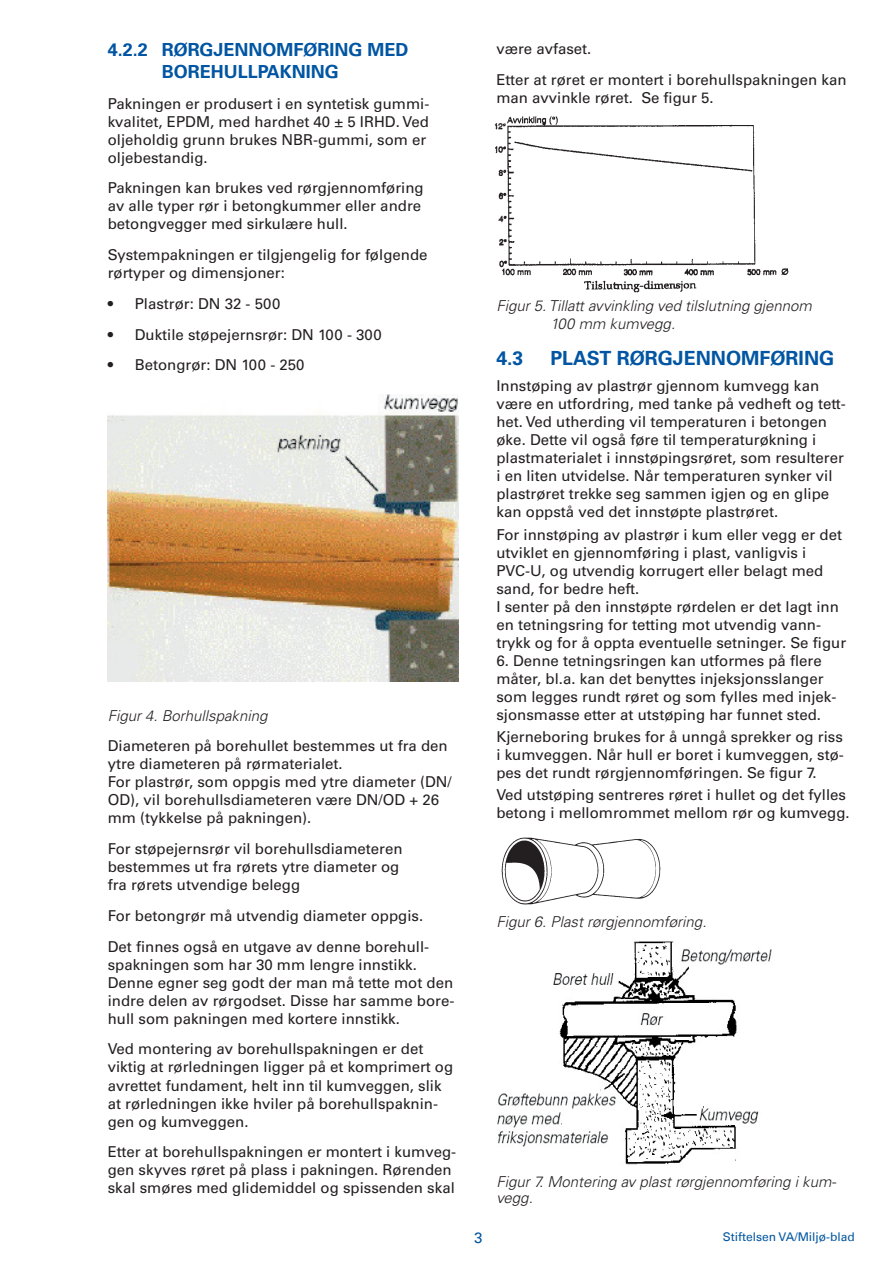
<style>
.page{position:relative;width:893px;height:1263px;background:#fff}
.page>*{position:absolute;margin:0;border:0;box-sizing:border-box;transform-origin:0 0}
.t1{font:700 19.5px "Univers LT";color:#0155a2}
.t2{font:700 18px/21.6px "Univers LT";color:#0155a2}
.t3{font:15px/18px "Univers LT";color:#231f20}
.t4{font:italic 300 15px/18px "Univers LT";color:#231f20}
.t5{font:15px "Univers LT";color:#0155a2}
.t6{font:12px "Univers Com 55 Roman";color:#0155a2}
</style>
<div class="page">
<img style="left:108px;top:394px;width:351px;height:288px">
<img style="left:494px;top:116px;width:295px;height:177px">
<img style="left:501px;top:837px;width:160px;height:68px">
<img style="left:497px;top:941px;width:275px;height:224px">
<p class="t2" style="left:162px;top:39px;width:248px;text-indent:-54px">4.2.2 RØRGJENNOMFØRING MED<br>BOREHULLPAKNING</p>
<p class="t3" style="left:108px;top:94px;width:323px">Pakningen er produsert i en syntetisk gummi&shy;kvalitet, EPDM, med hardhet 40 ± 5 IRHD. Ved oljeholdig grunn brukes NBR-gummi, som er oljebestandig.</p>
<p class="t3" style="left:108px;top:179px;width:318px">Pakningen kan brukes ved rørgjennomføring av alle typer rør i betongkummer eller andre betongvegger med sirkulære hull.</p>
<p class="t3" style="left:108px;top:246px;width:321px">Systempakningen er tilgjengelig for følgende rørtyper og dimensjoner:</p>
<p class="t3" style="left:108px;top:295px;width:174px">• Plastrør: DN 32 - 500</p>
<p class="t3" style="left:108px;top:325px;width:276px">• Duktile støpejernsrør: DN 100 - 300</p>
<p class="t3" style="left:108px;top:356px;width:198px">• Betongrør: DN 100 - 250</p>
<p class="t4" style="left:108px;top:706px;width:161px">Figur 4. Borhullspakning</p>
<p class="t3" style="left:108px;top:737px;width:345px">Diameteren på borehullet bestemmes ut fra den ytre diameteren på rørmaterialet.<br>For plastrør, som oppgis med ytre diameter (DN/ OD), vil borehullsdiameteren være DN/OD + 26 mm (tykkelse på pakningen).</p>
<p class="t3" style="left:108px;top:840px;width:296px">For støpejernsrør vil borehullsdiameteren bestemmes ut fra rørets ytre diameter og fra rørets utvendige belegg</p>
<p class="t3" style="left:108px;top:900px;width:323px;line-height:30.8px">For betongrør må utvendig diameter oppgis.<br>Det finnes også en utgave av denne borehull-</p>
<p class="t3" style="left:108px;top:955px;width:348px">spakningen som har 30 mm lengre innstikk.<br>Denne egner seg godt der man må tette mot den indre delen av rørgodset. Disse har samme bore&shy;hull som pakningen med kortere innstikk.</p>
<p class="t3" style="left:108px;top:1040px;width:347px">Ved montering av borehullspakningen er det viktig at rørledningen ligger på et komprimert og avrettet fundament, helt inn til kumveggen, slik at rørledningen ikke hviler på borehullspaknin&shy;gen og kumveggen.</p>
<p class="t3" style="left:108px;top:1143px;width:350px">Etter at borehullspakningen er montert i kumveg&shy;gen skyves røret på plass i pakningen. Rørenden skal smøres med glidemiddel og spissenden skal</p>
<p class="t3" style="left:496px;top:33px;width:352px;line-height:30.8px">være avfaset.<br>Etter at røret er montert i borehullspakningen kan</p>
<p class="t3" style="left:496px;top:89px;width:219px">man avvinkle røret. Se figur 5.</p>
<p class="t4" style="left:550px;top:296px;width:263px;text-indent:-54px">Figur 5. Tillatt avvinkling ved tilslutning gjennom<br>100 mm kumvegg.</p>
<h1 class="t1" style="left:496px;top:347px;width:29px">4.3</h1>
<h1 class="t1" style="left:550px;top:347px;width:286px">PLAST RØRGJENNOMFØRING</h1>
<p class="t3" style="left:496px;top:377px;width:351px">Innstøping av plastrør gjennom kumvegg kan være en utfordring, med tanke på vedheft og tett&shy;het. Ved utherding vil temperaturen i betongen øke. Dette vil også føre til temperaturøkning i plastmaterialet i innstøpingsrøret, som resulterer i en liten utvidelse. Når temperaturen synker vil plastrøret trekke seg sammen igjen og en glipe kan oppstå ved det innstøpte plastrøret.</p>
<p class="t3" style="left:496px;top:525px;width:351px">For innstøping av plastrør i kum eller vegg er det utviklet en gjennomføring i plast, vanligvis i PVC-U, og utvendig korrugert eller belagt med sand, for bedre heft.<br>I senter på den innstøpte rørdelen er det lagt inn en tetningsring for tetting mot utvendig vann&shy;trykk og for å oppta eventuelle setninger. Se figur</p>
<p class="t3" style="left:496px;top:651px;width:342px">6. Denne tetningsringen kan utformes på flere måter, bl.a. kan det benyttes injeksjonsslanger som legges rundt røret og som fylles med injek&shy;sjonsmasse etter at utstøping har funnet sted.</p>
<p class="t3" style="left:496px;top:728px;width:349px;text-align:justify">Kjerneboring brukes for å unngå sprekker og riss i kumveggen. Når hull er boret i kumveggen, stø&shy;pes det rundt rørgjennomføringen. Se figur 7.</p>
<p class="t3" style="left:496px;top:786px;width:355px">Ved utstøping sentreres røret i hullet og det fylles betong i mellomrommet mellom rør og kumvegg.</p>
<p class="t4" style="left:496px;top:913px;width:212px">Figur 6. Plast rørgjennomføring.</p>
<p class="t4" style="left:496px;top:1173px;width:341px;line-height:16.5px">Figur 7. Montering av plast rørgjennomføring i kum&shy;vegg.</p>
<p class="t5" style="left:474px;top:1229px;width:10px">3</p>
<p class="t6" style="left:723px;top:1230px;width:134px">Stiftelsen VA/Miljø-blad</p>
</div>
